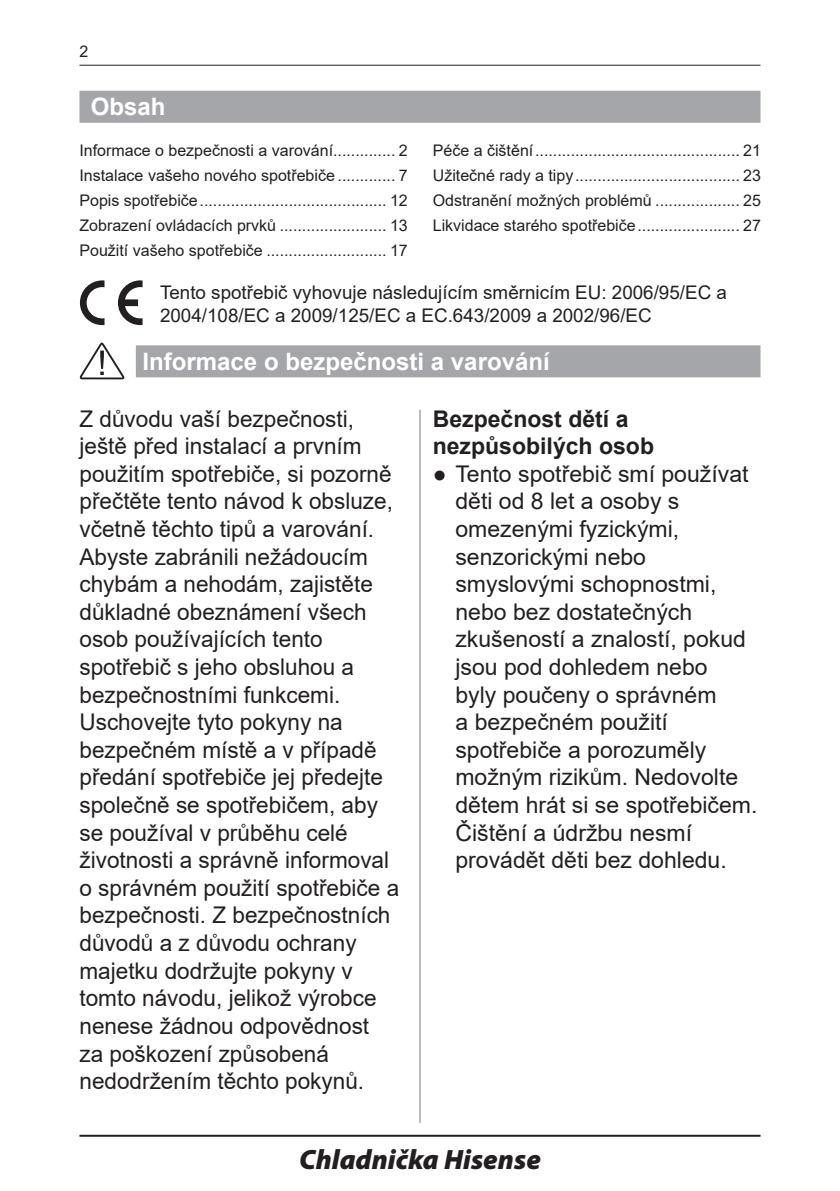
<style>
.page{position:relative;width:840px;height:1191px;background:#fff}
.page>*{position:absolute;margin:0;border:0;box-sizing:border-box;transform-origin:0 0}
.Základný{font:italic 900 28px "Myriad Pro";color:#231f20}
.Nadpis{font:700 24px "Arial";color:#fff}
.Základný_11_5{font:23px/27.6px "Arial";color:#231f20}
.Odsadenie_4_-_11_5{font:23px/27.6px "Arial";color:#231f20}
.Základný_11_5-2{font:700 23px/27.6px "Arial";color:#231f20}
.Základný_9_4{font:18.8px/22.6px "Arial";color:#231f20}
.Obsah_Nadpis{font:16px "Arial";color:#231f20}
</style>
<div class="page">
<hr style="left:79px;top:65px;width:681px;height:1px;background:#231f20">
<hr style="left:79px;top:1134px;width:681px;height:2px;background:#231f20">
<div style="left:79px;top:91px;width:681px;height:32px;background:#a5a6aa"></div>
<div style="left:136px;top:345px;width:624px;height:32px;background:#a5a6aa"></div>
<svg style="left:80px;top:280px;width:62px;height:45px"></svg>
<svg style="left:80px;top:342px;width:44px;height:37px"></svg>
<hr style="left:419px;top:410px;width:1px;height:713px;background:#a5a6aa">
<p class="Obsah_Nadpis" style="left:79px;top:40px;width:10px">2</p>
<p class="Nadpis" style="left:91px;top:90px;width:76px">Obsah</p>
<p class="Obsah_Nadpis" style="left:79px;top:140px;width:329px">Informace o bezpečnosti a varování.............. 2</p>
<p class="Obsah_Nadpis" style="left:79px;top:164px;width:329px">Instalace vašeho nového spotřebiče ............. 7</p>
<p class="Obsah_Nadpis" style="left:79px;top:189px;width:329px">Popis spotřebiče.......................................... 12</p>
<p class="Obsah_Nadpis" style="left:79px;top:214px;width:329px">Zobrazení ovládacích prvků ........................ 13</p>
<p class="Obsah_Nadpis" style="left:79px;top:239px;width:329px">Použití vašeho spotřebiče ........................... 17</p>
<p class="Obsah_Nadpis" style="left:432px;top:140px;width:329px">Péče a čištění.............................................. 21</p>
<p class="Obsah_Nadpis" style="left:432px;top:164px;width:329px">Užitečné rady a tipy..................................... 23</p>
<p class="Obsah_Nadpis" style="left:432px;top:189px;width:329px">Odstranění možných problémů ................... 25</p>
<p class="Obsah_Nadpis" style="left:432px;top:214px;width:329px">Likvidace starého spotřebiče....................... 27</p>
<p class="Základný_9_4" style="left:160px;top:281px;width:568px">Tento spotřebič vyhovuje následujícím směrnicím EU: 2006/95/EC a<br>2004/108/EC a 2009/125/EC a EC.643/2009 a 2002/96/EC</p>
<p class="Nadpis" style="left:142px;top:344px;width:408px">Informace o bezpečnosti a varování</p>
<p class="Základný_11_5" style="left:79px;top:404px;width:321px">Z důvodu vaší bezpečnosti, ještě před instalací a prvním použitím spotřebiče, si pozorně přečtěte tento návod k obsluze, včetně těchto tipů a varování.<br>Abyste zabránili nežádoucím chybám a nehodám, zajistěte důkladné obeznámení všech osob používajících tento spotřebič s jeho obsluhou a bezpečnostními funkcemi.<br>Uschovejte tyto pokyny na bezpečném místě a v případě předání spotřebiče jej předejte společně se spotřebičem, aby se používal v průběhu celé životnosti a správně informoval o správném použití spotřebiče a bezpečnosti. Z bezpečnostních důvodů a z důvodu ochrany majetku dodržujte pokyny v tomto návodu, jelikož výrobce nenese žádnou odpovědnost<br>za poškození způsobená nedodržením těchto pokynů.</p>
<p class="Základný_11_5-2" style="left:432px;top:405px;width:223px">Bezpečnost dětí a nezpůsobilých osob</p>
<p class="Odsadenie_4_-_11_5" style="left:455px;top:460px;width:303px;text-indent:-23px">● Tento spotřebič smí používat děti od 8 let a osoby s omezenými fyzickými, senzorickými nebo smyslovými schopnostmi, nebo bez dostatečných zkušeností a znalostí, pokud jsou pod dohledem nebo<br>byly poučeny o správném<br>a bezpečném použití spotřebiče a porozuměly možným rizikům. Nedovolte dětem hrát si se spotřebičem.<br>Čištění a údržbu nesmí provádět děti bez dohledu.</p>
<p class="Základný" style="left:299px;top:1143px;width:243px">Chladnička Hisense</p>
</div>
